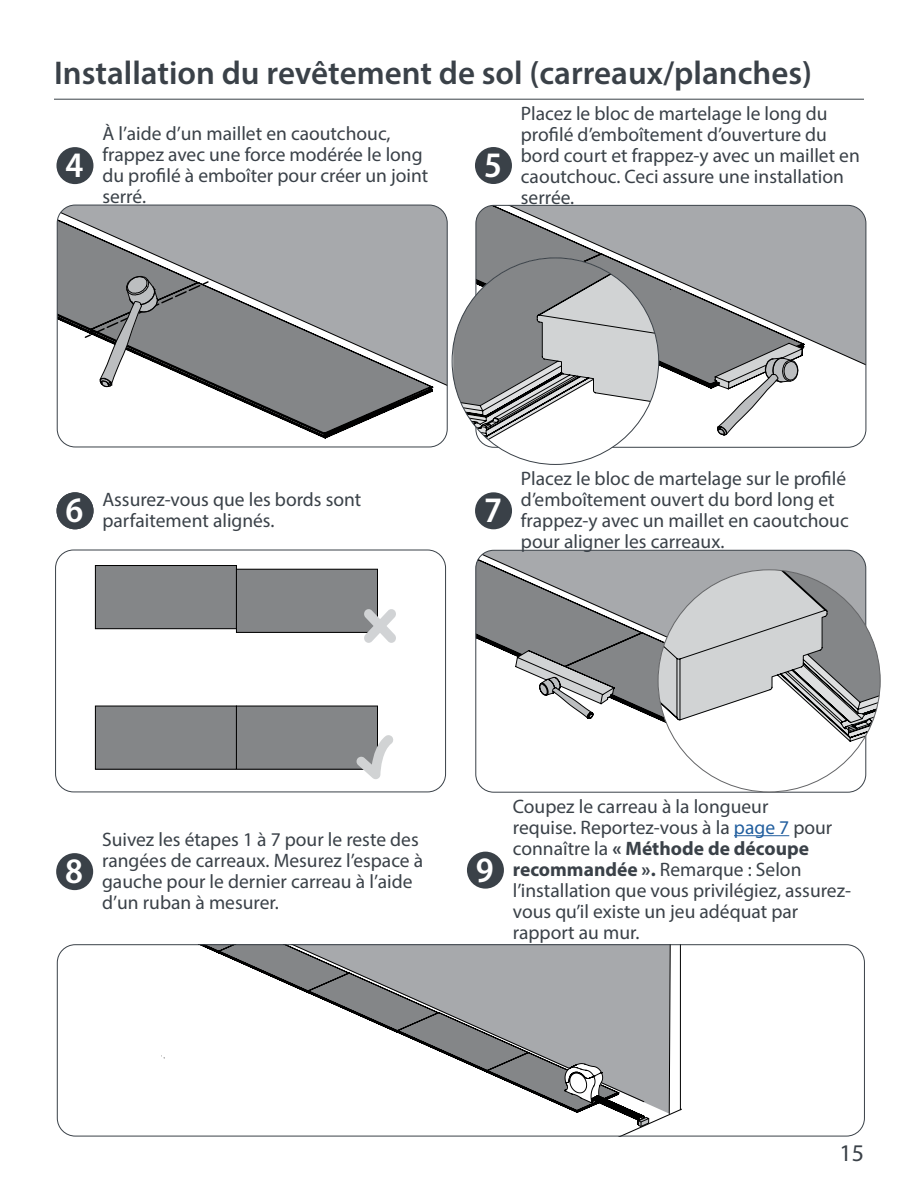
<style>
.page{position:relative;width:918px;height:1188px;background:#fff}
.page>*{position:absolute;margin:0;border:0;box-sizing:border-box;transform-origin:0 0}
.t1{font:600 semi-condensed 36px "Myriad Pro";color:#fff}
.t2{font:600 33px "Myriad Pro";color:#3a4148}
.t3{font:24px "Myriad Pro";color:#3a4148}
.t4{font:19.5px/21px "Myriad Pro";color:#3a4148}
.s1{color:#215e9e}
.s2{font-weight:700}
</style>
<div class="page">
<svg style="left:479px;top:205px;width:387px;height:242px"></svg>
<svg style="left:57px;top:207px;width:390px;height:240px"></svg>
<svg style="left:238px;top:205px;width:209px;height:8px"></svg>
<svg style="left:90px;top:282px;width:343px;height:156px"></svg>
<svg style="left:57px;top:205px;width:153px;height:182px"></svg>
<div style="left:57px;top:205px;width:391px;height:242px;border:1px solid #3a4148;border-radius:18px"></div>
<div style="left:56px;top:147px;width:37px;height:37px;background:#3a4148;border-radius:50%"></div>
<div style="left:475px;top:147px;width:37px;height:37px;background:#3a4148;border-radius:50%"></div>
<div style="left:452px;top:258px;width:207px;height:206px;background:#fff;border-radius:50%"></div>
<svg style="left:453px;top:205px;width:351px;height:236px"></svg>
<hr style="left:54px;top:99px;width:810px;height:1px;background:#3a4148">
<div style="left:95px;top:566px;width:141px;height:63px;background:#848688"></div>
<div style="left:95px;top:565px;width:142px;height:64px;border:1px solid #000"></div>
<div style="left:236px;top:569px;width:141px;height:63px;background:#848688"></div>
<div style="left:236px;top:569px;width:142px;height:64px;border:1px solid #000"></div>
<div style="left:95px;top:706px;width:141px;height:63px;background:#848688"></div>
<div style="left:95px;top:706px;width:142px;height:64px;border:1px solid #000"></div>
<div style="left:236px;top:706px;width:141px;height:63px;background:#848688"></div>
<div style="left:236px;top:706px;width:142px;height:64px;border:1px solid #000"></div>
<div style="left:55px;top:550px;width:391px;height:242px;border:1px solid #3a4148;border-radius:18px"></div>
<svg style="left:161px;top:946px;width:521px;height:188px"></svg>
<div style="left:57px;top:944px;width:808px;height:192px;border:1px solid #3a4148;border-radius:18px"></div>
<div style="left:475px;top:492px;width:37px;height:37px;background:#3a4148;border-radius:50%"></div>
<div style="left:57px;top:492px;width:37px;height:37px;background:#3a4148;border-radius:50%"></div>
<div style="left:56px;top:853px;width:37px;height:37px;background:#3a4148;border-radius:50%"></div>
<svg style="left:356px;top:735px;width:37px;height:44px"></svg>
<svg style="left:364px;top:609px;width:32px;height:34px"></svg>
<div style="left:467px;top:852px;width:37px;height:37px;background:#3a4148;border-radius:50%"></div>
<hr style="left:734px;top:835px;width:55px;height:1px;background:#215e9e">
<svg style="left:476px;top:550px;width:404px;height:207px"></svg>
<h2 class="t2" style="left:54px;top:52px;width:760px">Installation du revêtement de sol (carreaux/planches)</h2>
<p class="t4" style="left:102px;top:123px;width:328px">À l’aide d’un maillet en caoutchouc, frappez avec une force modérée le long du profilé à emboîter pour créer un joint serré.</p>
<h1 class="t1" style="left:66px;top:142px;width:19px">4</h1>
<h1 class="t1" style="left:484px;top:142px;width:19px">5</h1>
<p class="t4" style="left:521px;top:102px;width:341px">Placez le bloc de martelage le long du profilé d’emboîtement d’ouverture du bord court et frappez-y avec un maillet en caoutchouc. Ceci assure une installation serrée.</p>
<p class="t4" style="left:102px;top:489px;width:260px">Assurez-vous que les bords sont parfaitement alignés.</p>
<h1 class="t1" style="left:66px;top:488px;width:19px">6</h1>
<h1 class="t1" style="left:484px;top:488px;width:19px">7</h1>
<p class="t4" style="left:521px;top:468px;width:329px">Placez le bloc de martelage sur le profilé d’emboîtement ouvert du bord long et frappez-y avec un maillet en caoutchouc pour aligner les carreaux.</p>
<p class="t4" style="left:102px;top:829px;width:323px">Suivez les étapes 1 à 7 pour le reste des rangées de carreaux. Mesurez l’espace à gauche pour le dernier carreau à l’aide d’un ruban à mesurer.</p>
<h1 class="t1" style="left:65px;top:848px;width:19px">8</h1>
<h1 class="t1" style="left:476px;top:847px;width:19px">9</h1>
<p class="t4" style="left:513px;top:795px;width:340px">Coupez le carreau à la longueur<br>requise. Reportez-vous à la <span class="s1">page 7</span> pour connaître la <span class="s2">« Méthode de découpe recommandée ».</span> Remarque : Selon l’installation que vous privilégiez, assurez&shy;vous qu’il existe un jeu adéquat par rapport au mur.</p>
<p class="t3" style="left:839px;top:1138px;width:26px">15</p>
</div>
